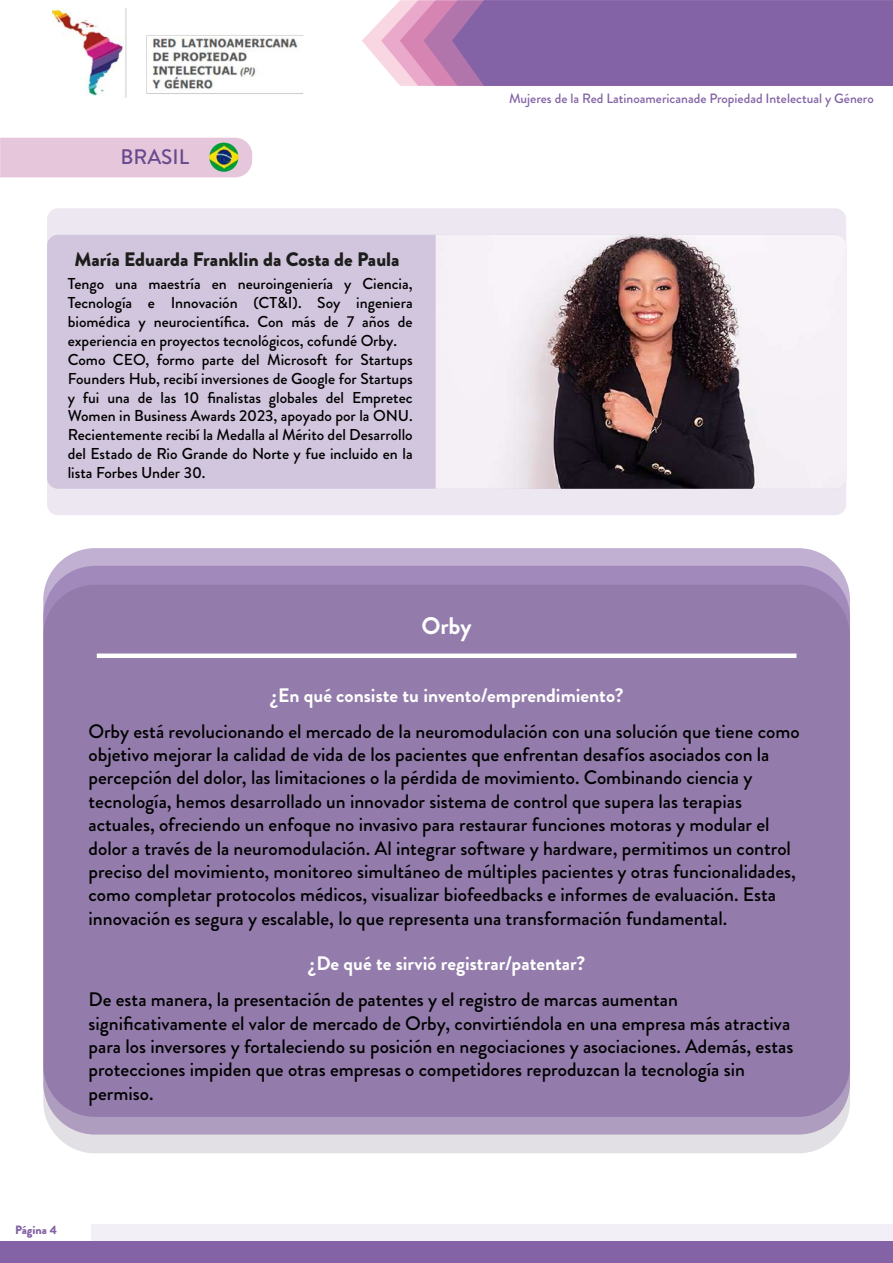
<style>
.page{position:relative;width:893px;height:1263px;background:#fff}
.page>*{position:absolute;margin:0;border:0;box-sizing:border-box;transform-origin:0 0}
.t1{font:700 24px "Brandon Grotesque";color:#fff}
.t2{font:500 21px "Brandon Grotesque";color:#684b8e}
.t3{font:500 19.5px/23.4px "Brandon Grotesque";color:#000}
.t4{font:700 19.5px "Brandon Grotesque";color:#fff}
.t5{font:900 19.5px "Brandon Grotesque";color:#1d1e1c}
.t6{font:500 15.75px/18.9px "Brandon Grotesque";color:#000}
.t7{font:500 13.5px "Brandon Grotesque";color:#8362a5}
.t8{font:900 12px "Brandon Grotesque";color:#8362a5}
</style>
<div class="page">
<div style="left:47px;top:208px;width:799px;height:307px;background:#ece7f1;border-radius:11px"></div>
<div style="left:0;top:138px;width:252px;height:39px;background:#e6c6db"></div>
<svg style="left:362px;top:21px;width:19px;height:42px"></svg>
<svg style="left:43px;top:548px;width:807px;height:569px;background:#b09bc6"></svg>
<div style="left:43px;top:585px;width:807px;height:568px;background:#937cab;border-radius:52px"></div>
<svg style="left:381px;top:0;width:512px;height:86px;background:#916ba9"></svg>
<div style="left:0;top:1241px;width:893px;height:22px;background:#8362a5"></div>
<div style="left:91px;top:1224px;width:802px;height:17px;background:#f2eff6"></div>
<div style="left:47px;top:235px;width:799px;height:254px;background:#d2c6de;border-radius:11px"></div>
<div style="left:97px;top:653px;width:699px;height:5px;background:#fff"></div>
<img style="left:53px;top:9px;width:251px;height:89px">
<img style="left:209px;top:143px;width:29px;height:29px;border-radius:15px">
<img style="left:436px;top:235px;width:410px;height:254px">
<p class="t2" style="left:120px;top:143px;width:70px">BRASIL</p>
<p class="t5" style="left:75px;top:245px;width:327px">María Eduarda Franklin da Costa de Paula</p>
<p class="t6" style="left:68px;top:274px;width:346px">Tengo una maestría en neuroingeniería y Ciencia, Tecnología e Innovación (CT&amp;I). Soy ingeniera biomédica y neurocientífica. Con más de 7 años de experiencia en proyectos tecnológicos, cofundé Orby.<br>Como CEO, formo parte del Microsoft for Startups Founders Hub, recibí inversiones de Google for Startups y fui una de las 10 finalistas globales del Empretec Women in Business Awards 2023, apoyado por la ONU.<br>Recientemente recibí la Medalla al Mérito del Desarrollo del Estado de Rio Grande do Norte y fue incluido en la lista Forbes Under 30.</p>
<p class="t7" style="left:509px;top:89px;width:366px">Mujeres de la Red Latinoamericanade Propiedad Intelectual y Género</p>
<p class="t1" style="left:422px;top:609px;width:52px">Orby</p>
<p class="t4" style="left:270px;top:681px;width:355px">¿En qué consiste tu invento/emprendimiento?</p>
<p class="t3" style="left:89px;top:719px;width:713px">Orby está revolucionando el mercado de la neuromodulación con una solución que tiene como objetivo mejorar la calidad de vida de los pacientes que enfrentan desafíos asociados con la percepción del dolor, las limitaciones o la pérdida de movimiento. Combinando ciencia y tecnología, hemos desarrollado un innovador sistema de control que supera las terapias actuales, ofreciendo un enfoque no invasivo para restaurar funciones motoras y modular el dolor a través de la neuromodulación. Al integrar software y hardware, permitimos un control preciso del movimiento, monitoreo simultáneo de múltiples pacientes y otras funcionalidades, como completar protocolos médicos, visualizar biofeedbacks e informes de evaluación. Esta innovación es segura y escalable, lo que representa una transformación fundamental.</p>
<p class="t4" style="left:308px;top:950px;width:279px">¿De qué te sirvió registrar/patentar?</p>
<p class="t3" style="left:89px;top:988px;width:706px">De esta manera, la presentación de patentes y el registro de marcas aumentan significativamente el valor de mercado de Orby, convirtiéndola en una empresa más atractiva para los inversores y fortaleciendo su posición en negociaciones y asociaciones. Además, estas protecciones impiden que otras empresas o competidores reproduzcan la tecnología sin permiso.</p>
<p class="t8" style="left:15px;top:1222px;width:43px">Página 4</p>
</div>
